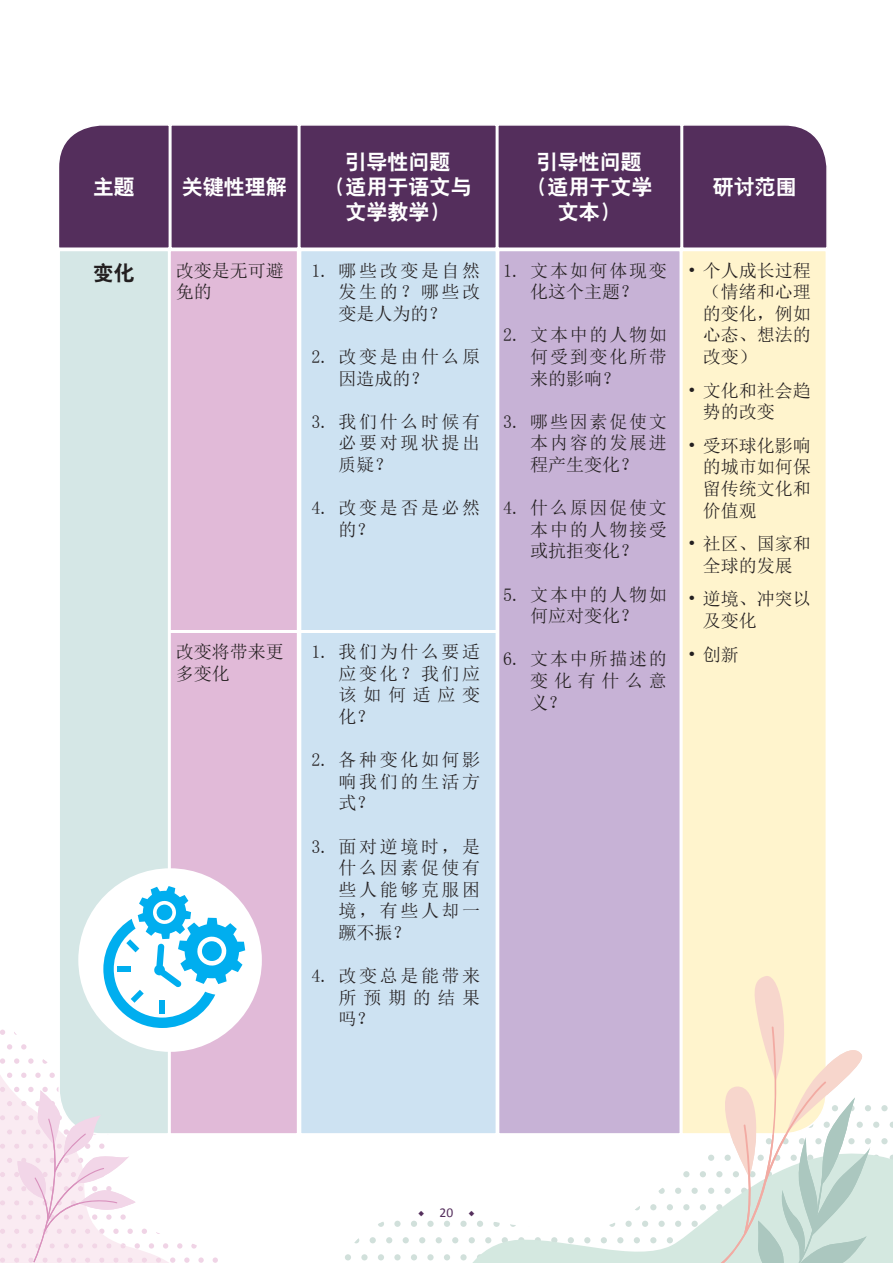
<style>
.page{position:relative;width:893px;height:1263px;background:#fff}
.page>*{position:absolute;margin:0;border:0;box-sizing:border-box;transform-origin:0 0}
.t1{font:21px/25.2px "H Yb 2 gj";color:#fff;text-align:center}
.t2{font:21px "H Yb 2 gj";color:#231f20}
.t3{font:18px/21.6px "Sim Sun";letter-spacing:.1em;color:#231f20;text-align:justify}
.t4{font:18px/21.6px "Sim Sun";color:#231f20}
.t5{font:18px/21.6px "Sim Sun";letter-spacing:.145em;color:#231f20}
.t6{font:13.5px "Minion Pro";color:#542e5c}
.s1{font-family:"Calibri"}
</style>
<div class="page">
<svg style="left:378px;top:1222px;width:6px;height:5px"></svg>
<div style="left:394px;top:1221px;width:7px;height:6px;background:#d1e0db;border-radius:50%"></div>
<svg style="left:411px;top:1221px;width:6px;height:6px"></svg>
<div style="left:427px;top:1221px;width:7px;height:6px;background:#d1e0db;border-radius:50%"></div>
<svg style="left:444px;top:1221px;width:6px;height:6px"></svg>
<svg style="left:354px;top:1238px;width:5px;height:5px"></svg>
<svg style="left:370px;top:1237px;width:6px;height:6px"></svg>
<svg style="left:386px;top:1237px;width:6px;height:6px"></svg>
<svg style="left:403px;top:1237px;width:6px;height:6px"></svg>
<svg style="left:419px;top:1237px;width:6px;height:6px"></svg>
<svg style="left:436px;top:1237px;width:6px;height:6px"></svg>
<svg style="left:452px;top:1237px;width:6px;height:6px"></svg>
<svg style="left:345px;top:1254px;width:6px;height:6px"></svg>
<div style="left:361px;top:1254px;width:7px;height:6px;background:#d1e0db;border-radius:50%"></div>
<svg style="left:378px;top:1254px;width:6px;height:6px"></svg>
<div style="left:394px;top:1254px;width:7px;height:6px;background:#d1e0db;border-radius:50%"></div>
<svg style="left:411px;top:1254px;width:6px;height:6px"></svg>
<div style="left:427px;top:1254px;width:7px;height:6px;background:#d1e0db;border-radius:50%"></div>
<svg style="left:444px;top:1254px;width:6px;height:6px"></svg>
<svg style="left:458px;top:1105px;width:435px;height:158px"></svg>
<svg style="left:213px;top:1257px;width:5px;height:6px"></svg>
<svg style="left:0;top:1029px;width:5px;height:6px"></svg>
<div style="left:60px;top:251px;width:108px;height:793px;background:#d5e7e6"></div>
<div style="left:169px;top:250px;width:129px;height:381px;background:#e1bad8;border:2px solid #fff"></div>
<div style="left:169px;top:631px;width:129px;height:504px;background:#e1bad8;border:2px solid #fff"></div>
<div style="left:300px;top:250px;width:197px;height:381px;background:#cde2f2;border:2px solid #fff"></div>
<div style="left:300px;top:631px;width:197px;height:504px;background:#cde2f2;border:2px solid #fff"></div>
<div style="left:498px;top:250px;width:183px;height:885px;background:#c7b2d6;border:2px solid #fff"></div>
<div style="left:680px;top:250px;width:146px;height:885px;background:#fff4cd"></div>
<div style="left:683px;top:125px;width:144px;height:123px;background:#542e5c"></div>
<div style="left:299px;top:124px;width:198px;height:125px;background:#542e5c;border:2px solid #fff"></div>
<div style="left:497px;top:124px;width:185px;height:125px;background:#542e5c;border:2px solid #fff"></div>
<div style="left:170px;top:124px;width:129px;height:125px;background:#542e5c;border:2px solid #fff"></div>
<svg style="left:59px;top:124px;width:112px;height:125px"></svg>
<div style="left:78px;top:868px;width:184px;height:184px;background:#fff;border-radius:50%"></div>
<svg style="left:103px;top:886px;width:142px;height:142px"></svg>
<svg style="left:700px;top:972px;width:179px;height:291px"></svg>
<svg style="left:0;top:1044px;width:204px;height:219px"></svg>
<p class="t1" style="left:93px;top:174px;width:44px">主题</p>
<p class="t1" style="left:182px;top:174px;width:106px">关键性理解</p>
<p class="t1" style="left:324px;top:149px;width:149px">引导性问题<br>（适用于语文与文学教学）</p>
<p class="t1" style="left:526px;top:149px;width:127px">引导性问题（适用于文学文本）</p>
<p class="t1" style="left:713px;top:174px;width:86px">研讨范围</p>
<p class="t2" style="left:93px;top:262px;width:43px">变化</p>
<p class="t4" style="left:176px;top:259px;width:109px">改变是无可避免的</p>
<p class="t3" style="left:338px;top:259px;width:143px;text-indent:-27px">1. 哪些改变是自然发生的？哪些改变是人为的？</p>
<p class="t5" style="left:338px;top:346px;width:143px;text-indent:-27px">2. 改变是由什么原因造成的？</p>
<p class="t3" style="left:338px;top:411px;width:143px;text-indent:-27px">3. 我们什么时候有必要对现状提出质疑？</p>
<p class="t5" style="left:338px;top:497px;width:143px;text-indent:-27px">4. 改变是否是必然的？</p>
<p class="t3" style="left:503px;top:259px;width:165px;text-align:center">1. 文本如何体现变化这个主题？</p>
<p class="t3" style="left:530px;top:324px;width:138px;text-indent:-27px">2. 文本中的人物如何受到变化所带来的影响？</p>
<p class="t3" style="left:530px;top:411px;width:138px;text-indent:-27px">3. 哪些因素促使文本内容的发展进程产生变化？</p>
<p class="t3" style="left:530px;top:497px;width:138px;text-indent:-27px">4. 什么原因促使文本中的人物接受或抗拒变化？</p>
<p class="t3" style="left:503px;top:583px;width:165px;text-align:center">5. 文本中的人物如何应对变化？</p>
<p class="t3" style="left:530px;top:648px;width:138px;text-indent:-27px">6. 文本中所描述的变化有什么意义？</p>
<p class="t3" style="left:703px;top:259px;width:109px;text-indent:-15px">• 个人成长过程（情绪和心理的变化，例如心态、想法的改变）</p>
<p class="t4" style="left:703px;top:379px;width:109px;text-indent:-15px">• 文化和社会趋势的改变</p>
<p class="t3" style="left:703px;top:435px;width:109px;text-indent:-15px">• 受环球化影响的城市如何保留传统文化和价值观</p>
<p class="t4" style="left:687px;top:533px;width:125px;text-align:center">• 社区、国家和全球的发展</p>
<p class="t3" style="left:703px;top:588px;width:109px;text-indent:-15px">• 逆境、冲突以及变化</p>
<p class="t3" style="left:176px;top:641px;width:109px">改变将带来更</p>
<p class="t3" style="left:687px;top:643px;width:53px">• 创新</p>
<p class="t3" style="left:176px;top:662px;width:55px">多变化</p>
<p class="t3" style="left:338px;top:641px;width:143px;text-indent:-27px">1. 我们为什么要适应变化？我们应该如何适应变化？</p>
<p class="t3" style="left:338px;top:749px;width:143px;text-indent:-27px">2. 各种变化如何影响我们的生活方式？</p>
<p class="t3" style="left:338px;top:835px;width:143px;text-indent:-27px">3. 面对逆境时，是什么因素促使有些人能够克服困境，有些人却一蹶不振？</p>
<p class="t3" style="left:338px;top:965px;width:143px;text-indent:-27px">4. 改变总是能带来所预期的结果吗？</p>
<p class="t6" style="left:418px;top:1204px;width:58px">◆ <span class="s1">20</span> ◆</p>
</div>
